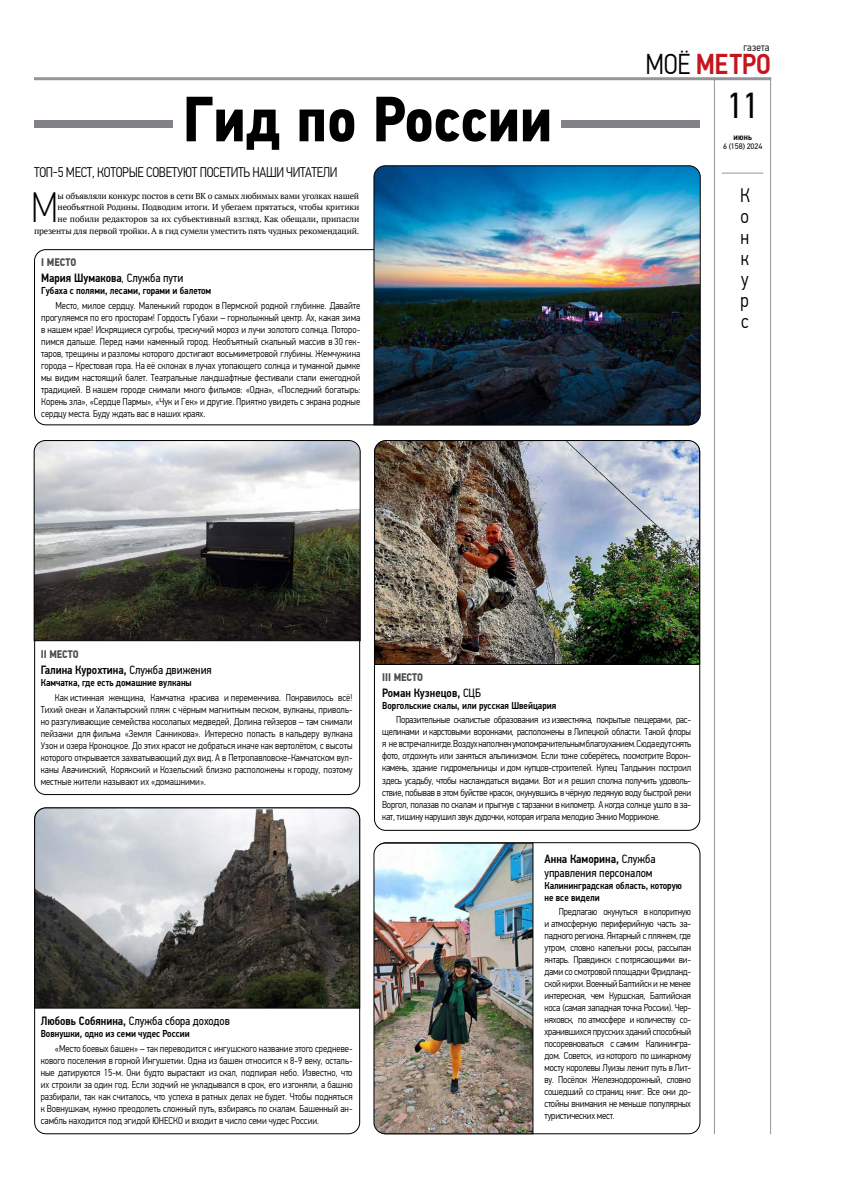
<style>
.page{position:relative;width:842px;height:1191px;background:#fff}
.page>*{position:absolute;margin:0;border:0;box-sizing:border-box;transform-origin:0 0}
.t1{font:700 64px "PF Din Text Cond Pro";color:#000}
.t2{font:100 42.2px "PF Din Text Cond Pro";color:#000}
.t3{font:36px "PF Din Text Cond Pro";color:#000}
.t4{font:500 28.7px "PF Din Text Cond Pro";letter-spacing:-.01em;color:#c4161c}
.t5{font:300 20px/21px "PF Din Text Cond Pro";color:#000;text-align:justify}
.t6{font:300 14px "PF Din Text Cond Pro";letter-spacing:-.02em;color:#000}
.t7{font:12px/14px "PF Din Text Cond Pro";color:#000}
.t8{font:500 12px "PF Din Text Cond Pro";color:#000}
.t9{font:700 11px "PF Din Text Cond Pro";color:#4d4d4f}
.t10{font:300 11px "PF Din Text Cond Pro";letter-spacing:.02em;color:#000}
.t11{font:300 10px/12px "PF Din Text Cond Pro";color:#000;text-align:justify}
.t12{font:500 10px/12px "PF Din Text Cond Pro";color:#000}
.t13{font:500 9px "PF Din Text Cond Pro";color:#000}
.t14{font:8.6px/11.7px "PT Serif";letter-spacing:-.015em;color:#000;text-align:right}
.t15{font:8px "PF Din Text Pro";letter-spacing:-.01em;color:#000}
.s1{font-family:"Segoe UI";font-weight:400;font-size:10px}
.s2{font-weight:400}
.s3{font-weight:300;color:#000}
.s4{font-weight:500}
</style>
<div class="page">
<img style="left:373px;top:165px;width:328px;height:261px">
<img style="left:374px;top:440px;width:327px;height:225px">
<img style="left:373px;top:842px;width:161px;height:292px">
<svg style="left:33px;top:440px;width:328px;height:201px;background:#7e7e7c"></svg>
<svg style="left:34px;top:807px;width:327px;height:202px;background:#7c7d7b"></svg>
<div style="left:34px;top:121px;width:139px;height:7px;background:#808285"></div>
<div style="left:561px;top:121px;width:139px;height:7px;background:#808285"></div>
<hr style="left:34px;top:77px;width:737px;height:3px;background:#939598">
<hr style="left:714px;top:79px;width:1px;height:1055px;background:#939598">
<hr style="left:770px;top:77px;width:1px;height:1057px;background:#939598">
<hr style="left:722px;top:173px;width:41px;height:1px;background:#939598">
<h1 class="t1" style="left:183px;top:80px;width:371px">Гид по России</h1>
<h3 class="t6" style="left:34px;top:164px;width:305px">ТОП-5 МЕСТ, КОТОРЫЕ СОВЕТУЮТ ПОСЕТИТЬ НАШИ ЧИТАТЕЛИ</h3>
<p class="t14" style="left:34px;top:190px;width:327px">ы объявляли конкурс постов в сети ВК о самых любимых вами уголках нашей необъятной Родины. Подводим итоги. И убегаем прятаться, чтобы критики<br>не побили редакторов за их субъективный взгляд. Как обещали, припасли презенты для первой тройки. А в гид сумели уместить пять чудных рекомендаций.</p>
<p class="t9" style="left:41px;top:256px;width:37px">I МЕСТО</p>
<p class="t8" style="left:41px;top:270px;width:144px">Мария Шумакова<span class="s1">,</span> <span class="s2">Служба пути</span></p>
<p class="t12" style="left:41px;top:284px;width:171px">Губаха с полями, лесами, горами и балетом</p>
<p class="t11" style="left:41px;top:299px;width:321px;text-indent:14px">Место, милое сердцу. Маленький городок в Пермской родной глубинке. Давайте прогуляемся по его просторам! Гордость Губахи – горнолыжный центр. Ах, какая зима в нашем крае! Искрящиеся сугробы, трескучий мороз и лучи золотого солнца. Поторо&shy;пимся дальше. Перед нами каменный город. Необъятный скальный массив в 30 гек&shy;таров, трещины и разломы которого достигают восьмиметровой глубины. Жемчужина города – Крестовая гора. На её склонах в лучах утопающего солнца и туманной дымке мы видим настоящий балет. Театральные ландшафтные фестивали стали ежегодной традицией. В нашем городе снимали много фильмов: «Одна», «Последний богатырь:<br>Корень зла», «Сердце Пармы», «Чук и Гек» и другие. Приятно увидеть с экрана родные сердцу места. Буду ждать вас в наших краях.</p>
<h2 class="t2" style="left:31px;top:183px;width:28px">М</h2>
<p class="t10" style="left:743px;top:41px;width:28px">газета</p>
<h3 class="t4" style="left:645px;top:47px;width:127px"><span class="s3">МОЁ</span> МЕТРО</h3>
<h3 class="t3" style="left:727px;top:85px;width:33px">11</h3>
<p class="t13" style="left:733px;top:131px;width:20px">июнь</p>
<p class="t15" style="left:723px;top:142px;width:41px">6 (158) 2024</p>
<h3 class="t5" style="left:740px;top:185px;width:11px">К о н к у р с</h3>
<p class="t9" style="left:41px;top:648px;width:40px">II МЕСТО</p>
<p class="t8" style="left:41px;top:662px;width:173px">Галина Курохтина, <span class="s2">Служба движения</span></p>
<p class="t12" style="left:41px;top:676px;width:153px">Камчатка, где есть домашние вулканы</p>
<p class="t11" style="left:41px;top:691px;width:313px;text-indent:14px">Как истинная женщина, Камчатка красива и переменчива. Понравилось всё!<br>Тихий океан и Халактырский пляж с чёрным магнитным песком, вулканы, приволь&shy;но разгуливающие семейства косолапых медведей, Долина гейзеров – там снимали пейзажи для фильма «Земля Санникова». Интересно попасть в кальдеру вулкана Узон и озера Кроноцкое. До этих красот не добраться иначе как вертолётом, с высоты которого открывается захватывающий дух вид. А в Петропавловске-Камчатском вул&shy;каны Авачинский, Корякский и Козельский близко расположены к городу, поэтому местные жители называют их «домашними».</p>
<p class="t7" style="left:41px;top:1014px;width:191px"><span class="s4">Любовь Собянина,</span> Служба сбора доходов</p>
<p class="t12" style="left:41px;top:1028px;width:151px">Вовнушки, одно из семи чудес России</p>
<p class="t11" style="left:41px;top:1043px;width:313px;text-indent:14px">«Место боевых башен» – так переводится с ингушского название этого средневе&shy;кового поселения в горной Ингушетии. Одна из башен относится к 8-9 веку, осталь&shy;ные датируются 15-м. Они будто вырастают из скал, подпирая небо. Известно, что их строили за один год. Если зодчий не укладывался в срок, его изгоняли, а башню разбирали, так как считалось, что успеха в ратных делах не будет. Чтобы подняться к Вовнушкам, нужно преодолеть сложный путь, взбираясь по скалам. Башенный ан&shy;самбль находится под эгидой ЮНЕСКО и входит в число семи чудес России.</p>
<p class="t9" style="left:382px;top:670px;width:43px">III МЕСТО</p>
<p class="t8" style="left:382px;top:685px;width:100px">Роман Кузнецов, <span class="s2">СЦБ</span></p>
<p class="t12" style="left:382px;top:699px;width:176px">Воргольские скалы, или русская Швейцария</p>
<p class="t11" style="left:382px;top:714px;width:310px;text-indent:14px">Поразительные скалистые образования из известняка, покрытые пещерами, рас&shy;щелинами и карстовыми воронками, расположены в Липецкой области. Такой флоры я не встречал нигде. Воздух наполнен умопомрачительным благоуханием. Сюда едут снять фото, отдохнуть или заняться альпинизмом. Если тоже соберётесь, посмотрите Ворон&shy;камень, здание гидромельницы и дом купцов-строителей. Купец Талдыкин построил здесь усадьбу, чтобы наслаждаться видами. Вот и я решил сполна получить удоволь&shy;ствие, побывав в этом буйстве красок, окунувшись в чёрную ледяную воду быстрой реки Воргол, полазав по скалам и прыгнув с тарзанки в километр. А когда солнце ушло в за&shy;кат, тишину нарушил звук дудочки, которая играла мелодию Эннио Морриконе.</p>
<p class="t7" style="left:544px;top:851px;width:112px"><span class="s4">Анна Каморина,</span> Служба управления персоналом</p>
<p class="t12" style="left:544px;top:879px;width:139px">Калининградская область, которую не все видели</p>
<p class="t11" style="left:544px;top:906px;width:148px;text-indent:14px">Предлагаю окунуться в колоритную и атмосферную периферийную часть за&shy;падного региона. Янтарный с пляжем, где утром, словно капельки росы, рассыпан янтарь. Правдинск с потрясающими ви&shy;дами со смотровой площадки Фридланд&shy;ской кирхи. Военный Балтийск и не менее интересная, чем Куршская, Балтийская коса (самая западная точка России). Чер&shy;няховск, по атмосфере и количеству со&shy;хранившихся прусских зданий способный посоревноваться с самим Калинингра&shy;дом. Советск, из которого по шикарному мосту королевы Луизы лежит путь в Лит&shy;ву. Посёлок Железнодорожный, словно сошедший со страниц книг. Все они до&shy;стойны внимания не меньше популярных туристических мест.</p>
</div>
